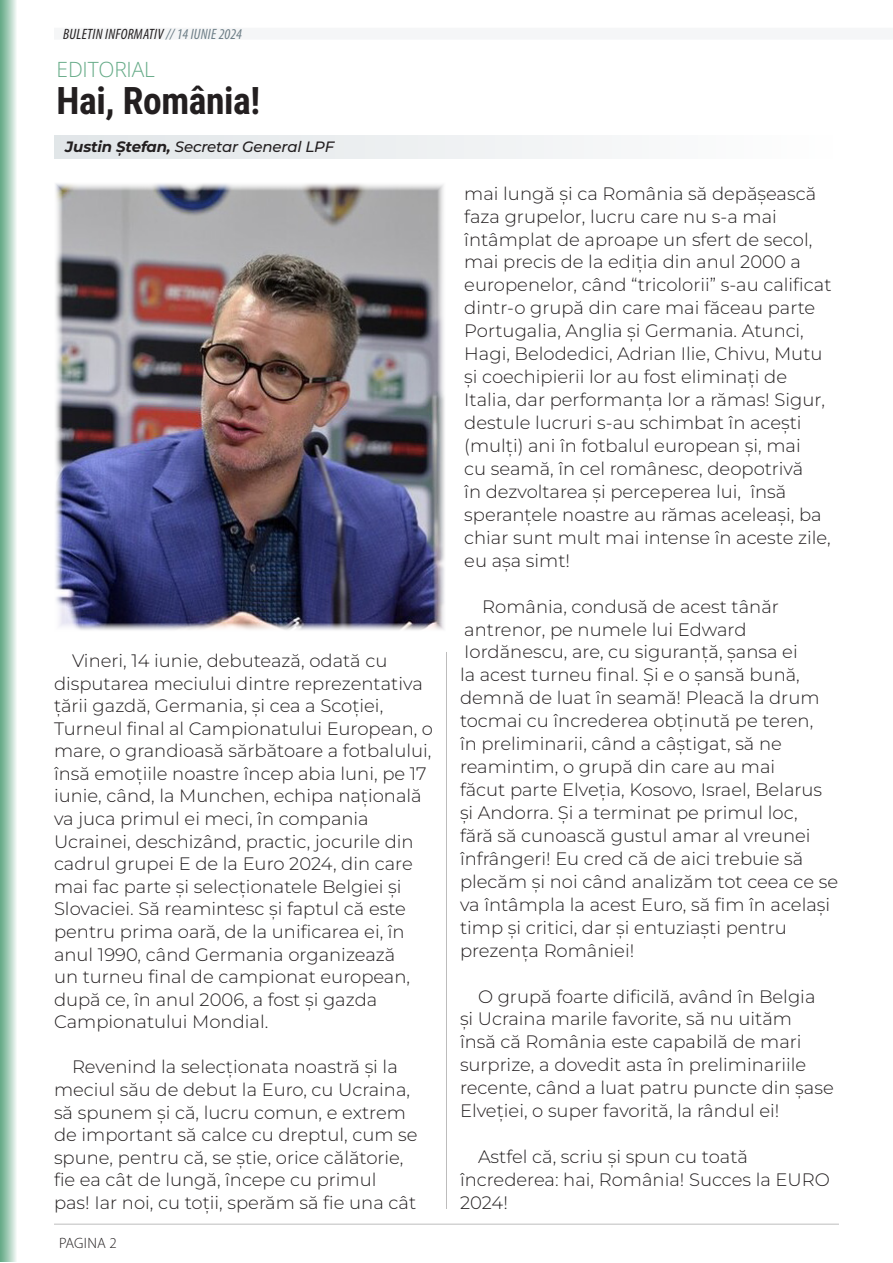
<style>
.page{position:relative;width:893px;height:1263px;background:#fff}
.page>*{position:absolute;margin:0;border:0;box-sizing:border-box;transform-origin:0 0}
.t1{font:700 37.5px "Roboto Condensed";letter-spacing:-.01em;color:#231f20}
.t2{font:300 21px "Open Sans";letter-spacing:-.01em;color:#66ab88}
.t3{font:300 18px/23px "Montserrat";color:#231f20}
.t4{font:italic 500 15px "Montserrat";letter-spacing:-.01em;color:#231f20}
.t5{font:italic condensed 15px "Myriad Pro";letter-spacing:.02em;color:#231f20}
.t6{font:300 15px "Myriad Pro";letter-spacing:.02em;color:#231f20}
.s1{color:#6c7d86}
.s2{font-weight:700}
</style>
<div class="page">
<hr style="left:892px;top:0;width:1px;height:1261px;background:#6c7d86">
<img style="left:55px;top:183px;width:390px;height:447px">
<div style="left:54px;top:28px;width:839px;height:12px;background:#f5f6f7"></div>
<hr style="left:54px;top:1224px;width:785px;height:1px;background:#231f20">
<div style="left:54px;top:135px;width:785px;height:24px;background:linear-gradient(to right,#e0e5e8,#fefefe)"></div>
<hr style="left:446px;top:652px;width:1px;height:557px;background:#231f20">
<svg style="left:0;top:0;width:16px;height:1262px;background:#a4ccb8"></svg>
<p class="t5" style="left:63px;top:25px;width:180px">BULETIN INFORMATIV <span class="s1">// 14 IUNIE 2024</span></p>
<p class="t2" style="left:57px;top:54px;width:100px">EDITORIAL</p>
<p class="t1" style="left:57px;top:74px;width:205px">Hai, România!</p>
<p class="t4" style="left:65px;top:136px;width:270px"><span class="s2">Justin Ștefan,</span> Secretar General LPF</p>
<p class="t3" style="left:54px;top:649px;width:380px;text-indent:18px">Vineri, 14 iunie, debutează, odată cu disputarea meciului dintre reprezentativa țării gazdă, Germania, și cea a Scoției, Turneul final al Campionatului European, o mare, o grandioasă sărbătoare a fotbalului, însă emoțiile noastre încep abia luni, pe 17 iunie, când, la Munchen, echipa națională va juca primul ei meci, în compania Ucrainei, deschizând, practic, jocurile din cadrul grupei E de la Euro 2024, din care mai fac parte și selecționatele Belgiei și Slovaciei. Să reamintesc și faptul că este pentru prima oară, de la unificarea ei, în anul 1990, când Germania organizează<br>un turneu final de campionat european, după ce, în anul 2006, a fost și gazda Campionatului Mondial.</p>
<p class="t3" style="left:54px;top:1055px;width:365px;text-indent:18px">Revenind la selecționata noastră și la meciul său de debut la Euro, cu Ucraina, să spunem și că, lucru comun, e extrem de important să calce cu dreptul, cum se spune, pentru că, se știe, orice călătorie, fie ea cât de lungă, începe cu primul<br>pas! Iar noi, cu toții, sperăm să fie una cât</p>
<p class="t6" style="left:59px;top:1234px;width:59px">PAGINA 2</p>
<p class="t3" style="left:464px;top:181px;width:369px">mai lungă și ca România să depășească faza grupelor, lucru care nu s-a mai întâmplat de aproape un sfert de secol, mai precis de la ediția din anul 2000 a europenelor, când “tricolorii” s-au calificat dintr-o grupă din care mai făceau parte Portugalia, Anglia și Germania. Atunci, Hagi, Belodedici, Adrian Ilie, Chivu, Mutu și coechipierii lor au fost eliminați de Italia, dar performanța lor a rămas! Sigur, destule lucruri s-au schimbat în acești (mulți) ani în fotbalul european și, mai<br>cu seamă, în cel românesc, deopotrivă<br>în dezvoltarea și perceperea lui, însă speranțele noastre au rămas aceleași, ba chiar sunt mult mai intense în aceste zile, eu așa simt!</p>
<p class="t3" style="left:460px;top:594px;width:380px;text-indent:22px">România, condusă de acest tânăr antrenor, pe numele lui Edward Iordănescu, are, cu siguranță, șansa ei<br>la acest turneu final. Și e o șansă bună, demnă de luat în seamă! Pleacă la drum tocmai cu încrederea obținută pe teren,<br>în preliminarii, când a câștigat, să ne reamintim, o grupă din care au mai<br>făcut parte Elveția, Kosovo, Israel, Belarus și Andorra. Și a terminat pe primul loc,<br>fără să cunoască gustul amar al vreunei înfrângeri! Eu cred că de aici trebuie să plecăm și noi când analizăm tot ceea ce se va întâmpla la acest Euro, să fim în același timp și critici, dar și entuziaști pentru prezența României!</p>
<p class="t3" style="left:460px;top:984px;width:375px;text-indent:18px">O grupă foarte dificilă, având în Belgia<br>și Ucraina marile favorite, să nu uităm<br>însă că România este capabilă de mari surprize, a dovedit asta în preliminariile recente, când a luat patru puncte din șase Elveției, o super favorită, la rândul ei!</p>
<p class="t3" style="left:460px;top:1145px;width:371px;text-indent:18px">Astfel că, scriu și spun cu toată încrederea: hai, România! Succes la EURO<br>2024!</p>
</div>
